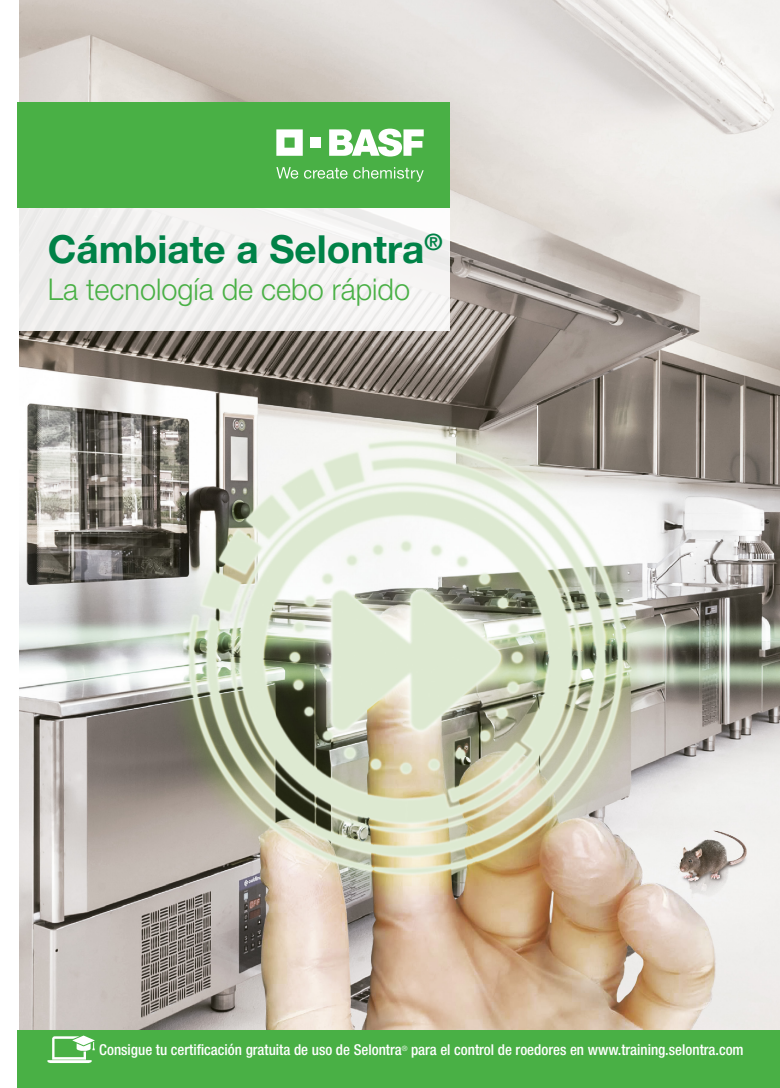
<style>
.page{position:relative;width:780px;height:1088px;background:#fff}
.page>*{position:absolute;margin:0;border:0;box-sizing:border-box;transform-origin:0 0}
.Titre{font:700 38.75px "Helvetica Neue LT Std";color:#008247}
.Titre-2{font:300 30px "Helvetica Neue LT Std";color:#49b045;scale:.96 1}
.t1{font:500 condensed 15px "Helvetica Neue LT Std";color:#fff}
</style>
<div class="page">
<img style="left:19px;top:0;width:761px;height:1030px">
<div style="left:18px;top:103px;width:432px;height:105px;background:#49b045"></div>
<svg style="left:329px;top:129px;width:94px;height:28px"></svg>
<svg style="left:276px;top:129px;width:27px;height:27px"></svg>
<div style="left:311px;top:138px;width:10px;height:10px;background:#fff"></div>
<svg style="left:276px;top:167px;width:22px;height:12px"></svg>
<svg style="left:304px;top:168px;width:43px;height:11px"></svg>
<svg style="left:353px;top:167px;width:70px;height:15px"></svg>
<div style="left:18px;top:208px;width:432px;height:122px;background:#f1f0ef"></div>
<div style="left:18px;top:1030px;width:762px;height:58px;background:#49b045"></div>
<svg style="left:47px;top:1035px;width:48px;height:28px"></svg>
<p class="Titre" style="left:48px;top:225px;width:396px">Cámbiate a Selontra<sup>®</sup></p>
<p class="Titre-2" style="left:48px;top:271px;width:379px">La tecnología de cebo rápido</p>
<p class="t1" style="left:99px;top:1041px;width:646px">Consigue tu certificación gratuita de uso de Selontra<sup>®</sup> para el control de roedores en www.training.selontra.com</p>
</div>
